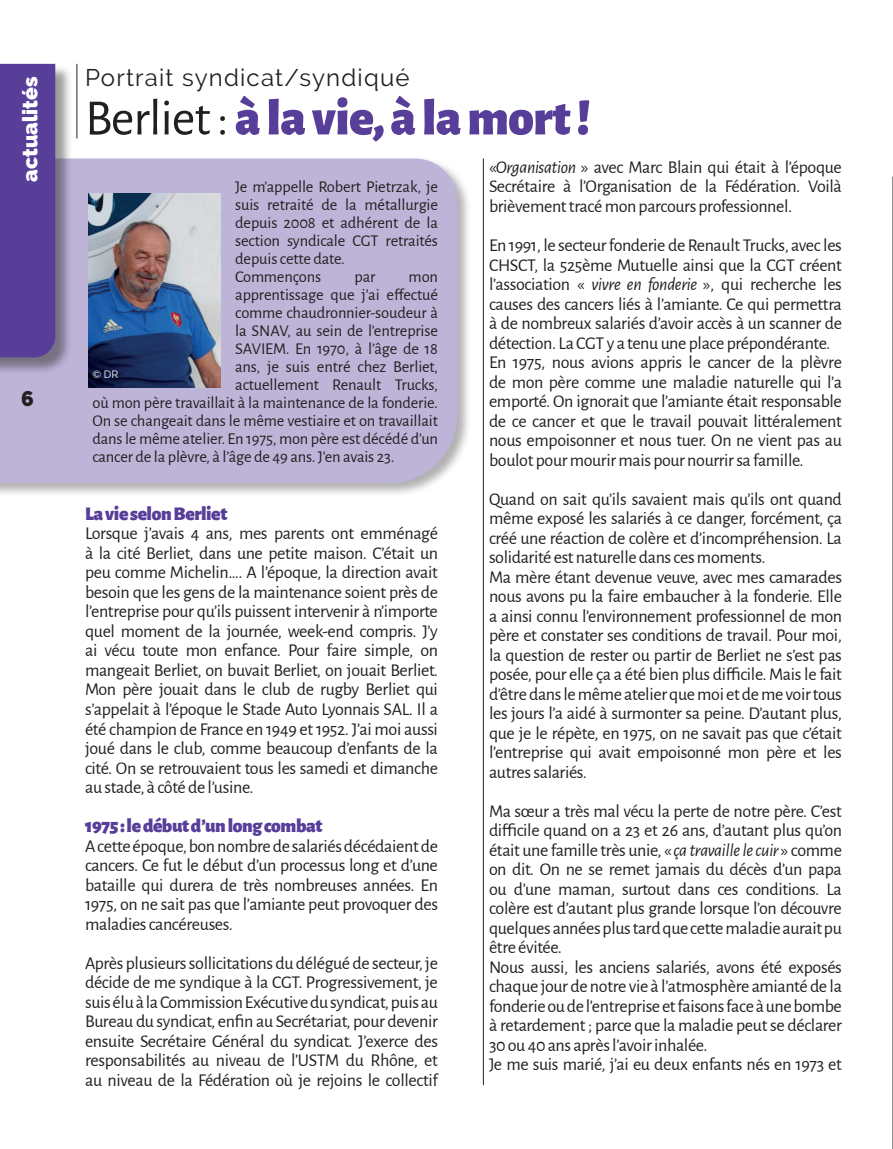
<style>
.page{position:relative;width:893px;height:1149px;background:#fff}
.page>*{position:absolute;margin:0;border:0;box-sizing:border-box;transform-origin:0 0}
.t1{font:900 51px "Alegreya Sans";letter-spacing:-.01em;color:#573e99}
.t2{font:24px "Raleway";letter-spacing:.05em;color:#231f20}
.t3{font:900 21px "Raleway";color:#fff}
.t4{font:900 21px "Raleway";color:#231f20}
.t5{font:900 19.5px "Alegreya Sans";letter-spacing:-.02em;color:#573e99}
.t6{font:18px/19.5px "Alegreya Sans";letter-spacing:-.02em;color:#231f20;text-align:justify}
.t7{font:16.5px/18px "Alegreya Sans";letter-spacing:-.01em;color:#231f20}
.t8{font:10.5px "Raleway";color:#fff}
.s1{font-weight:400;color:#231f20}
.s2{font-style:italic}
</style>
<div class="page">
<div style="left:0;top:156px;width:471px;height:341px;background:#231f20;opacity:.35"></div>
<div style="left:0;top:158px;width:457px;height:325px;background:#bdb4d8"></div>
<div style="left:0;top:65px;width:72px;height:310px;background:#231f20;opacity:.45"></div>
<div style="left:0;top:64px;width:55px;height:293px;background:#573e99"></div>
<hr style="left:77px;top:64px;width:1px;height:74px;background:#231f20">
<img style="left:88px;top:193px;width:132px;height:194px">
<hr style="left:892px;top:176px;width:1px;height:972px;background:#231f20">
<hr style="left:483px;top:158px;width:1px;height:926px;background:#231f20">
<p class="t3" style="left:18px;top:182px;width:107px;rotate:-90deg">actualités</p>
<p class="t4" style="left:21px;top:386px;width:14px">6</p>
<h2 class="t2" style="left:85px;top:64px;width:326px">Portrait syndicat/syndiqué</h2>
<h1 class="t1" style="left:85px;top:77px;width:507px"><span class="s1">Berliet :</span> à la vie, à la mort !</h1>
<p class="t7" style="left:235px;top:177px;width:204px">Je m’appelle Robert Pietrzak, je suis retraité de la métallurgie depuis 2008 et adhérent de la section syndicale CGT retraités depuis cette date.<br>Commençons</p>
<p class="t7" style="left:354px;top:267px;width:22px">par</p>
<p class="t7" style="left:409px;top:267px;width:31px">mon</p>
<p class="t7" style="left:235px;top:285px;width:204px">apprentissage que j’ai effectué</p>
<p class="t7" style="left:235px;top:303px;width:204px">comme chaudronnier-soudeur à</p>
<p class="t7" style="left:235px;top:321px;width:204px">la SNAV, au sein de l’entreprise</p>
<p class="t7" style="left:235px;top:339px;width:204px">SAVIEM. En 1970, à l’âge de 18</p>
<p class="t7" style="left:235px;top:357px;width:204px">ans, je suis entré chez Berliet,</p>
<p class="t7" style="left:235px;top:375px;width:204px">actuellement Renault Trucks,</p>
<p class="t7" style="left:92px;top:393px;width:347px">où mon père travaillait à la maintenance de la fonderie.</p>
<p class="t7" style="left:92px;top:411px;width:347px">On se changeait dans le même vestiaire et on travaillait</p>
<p class="t7" style="left:92px;top:429px;width:347px">dans le même atelier. En 1975, mon père est décédé d’un</p>
<p class="t7" style="left:92px;top:447px;width:304px">cancer de la plèvre, à l’âge de 49 ans. J’en avais 23.</p>
<p class="t8" style="left:92px;top:368px;width:27px">© DR</p>
<p class="t5" style="left:85px;top:498px;width:144px">La vie selon Berliet</p>
<p class="t6" style="left:85px;top:522px;width:354px">Lorsque j’avais 4 ans, mes parents ont emménagé à la cité Berliet, dans une petite maison. C’était un peu comme Michelin…. A l’époque, la direction avait besoin que les gens de la maintenance soient près de l’entreprise pour qu’ils puissent intervenir à n’importe quel moment de la journée, week-end compris. J’y ai vécu toute mon enfance. Pour faire simple, on mangeait Berliet, on buvait Berliet, on jouait Berliet.<br>Mon père jouait dans le club de rugby Berliet qui s’appelait à l’époque le Stade Auto Lyonnais SAL. Il a été champion de France en 1949 et 1952. J’ai moi aussi joué dans le club, comme beaucoup d’enfants de la cité. On se retrouvaient tous les samedi et dimanche au stade, à côté de l’usine.</p>
<p class="t5" style="left:85px;top:810px;width:239px">1975 : le début d’un long combat</p>
<p class="t6" style="left:85px;top:834px;width:354px">A cette époque, bon nombre de salariés décédaient de cancers. Ce fut le début d’un processus long et d’une bataille qui durera de très nombreuses années. En 1975, on ne sait pas que l’amiante peut provoquer des maladies cancéreuses.</p>
<p class="t6" style="left:85px;top:951px;width:354px">Après plusieurs sollicitations du délégué de secteur, je décide de me syndique à la CGT. Progressivement, je suis élu à la Commission Exécutive du syndicat, puis au Bureau du syndicat, enfin au Secrétariat, pour devenir ensuite Secrétaire Général du syndicat. J’exerce des responsabilités au niveau de l’USTM du Rhône, et au niveau de la Fédération où je rejoins le collectif</p>
<p class="t6" style="left:489px;top:156px;width:354px">«<span class="s2">Organisation</span> » avec Marc Blain qui était à l’époque Secrétaire à l’Organisation de la Fédération. Voilà brièvement tracé mon parcours professionnel.</p>
<p class="t6" style="left:489px;top:234px;width:354px;text-align:left">En 1991, le secteur fonderie de Renault Trucks, avec les CHSCT, la 525ème Mutuelle ainsi que la CGT créent l’association « <span class="s2">vivre en fonderie</span> », qui recherche les causes des cancers liés à l’amiante. Ce qui permettra à de nombreux salariés d’avoir accès à un scanner de détection. La CGT y a tenu une place prépondérante.<br>En 1975, nous avions appris le cancer de la plèvre de mon père comme une maladie naturelle qui l’a emporté. On ignorait que l’amiante était responsable de ce cancer et que le travail pouvait littéralement nous empoisonner et nous tuer. On ne vient pas au boulot pour mourir mais pour nourrir sa famille.</p>
<p class="t6" style="left:489px;top:488px;width:354px;text-align:left">Quand on sait qu’ils savaient mais qu’ils ont quand même exposé les salariés à ce danger, forcément, ça créé une réaction de colère et d’incompréhension. La solidarité est naturelle dans ces moments.<br>Ma mère étant devenue veuve, avec mes camarades nous avons pu la faire embaucher à la fonderie. Elle a ainsi connu l’environnement professionnel de mon père et constater ses conditions de travail. Pour moi, la question de rester ou partir de Berliet ne s’est pas posée, pour elle ça a été bien plus difficile. Mais le fait d’être dans le même atelier que moi et de me voir tous les jours l’a aidé à surmonter sa peine. D’autant plus, que je le répète, en 1975, on ne savait pas que c’était l’entreprise qui avait empoisonné mon père et les autres salariés.</p>
<p class="t6" style="left:489px;top:800px;width:354px;text-align:left">Ma sœur a très mal vécu la perte de notre père. C’est difficile quand on a 23 et 26 ans, d’autant plus qu’on était une famille très unie, « <span class="s2">ça travaille le cuir</span> » comme on dit. On ne se remet jamais du décès d’un papa ou d’une maman, surtout dans ces conditions. La colère est d’autant plus grande lorsque l’on découvre quelques années plus tard que cette maladie aurait pu être évitée.<br>Nous aussi, les anciens salariés, avons été exposés chaque jour de notre vie à l’atmosphère amianté de la fonderie ou de l’entreprise et faisons face à une bombe à retardement ; parce que la maladie peut se déclarer 30 ou 40 ans après l’avoir inhalée.<br>Je me suis marié, j’ai eu deux enfants nés en 1973 et</p>
</div>
